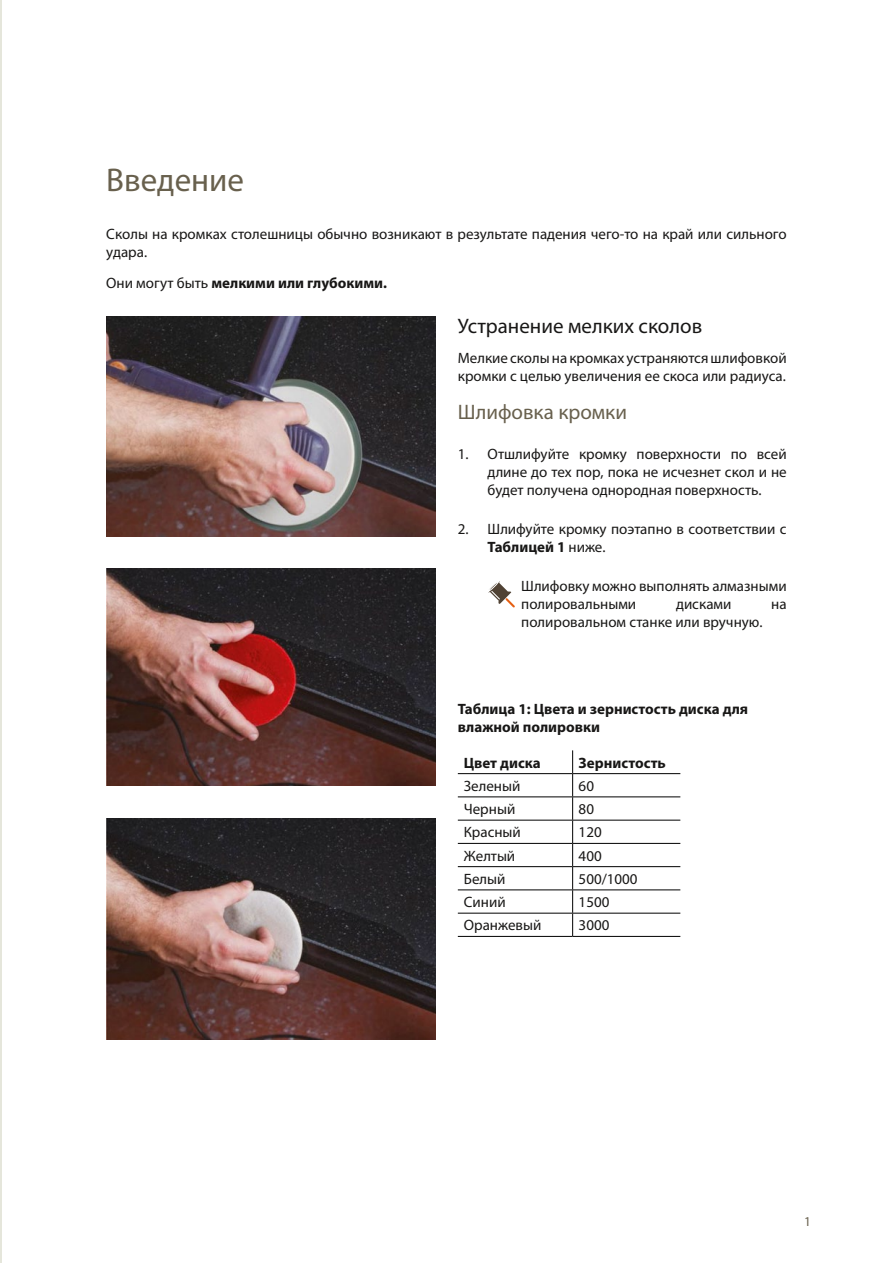
<style>
.page{position:relative;width:893px;height:1263px;background:#fff}
.page>*{position:absolute;margin:0;border:0;box-sizing:border-box;transform-origin:0 0}
.t1{font:33px "Myriad Pro";color:#68604d}
.t2{font:21px "Myriad Pro";color:#181716}
.t3{font:21px "Myriad Pro";color:#68604d}
.t4{font:15px/18px "Myriad Pro";color:#181716}
.t5{font:700 15px/18px "Myriad Pro";color:#181716}
.t6{font:13.5px "Myriad Pro";color:#68604d}
.s1{font-weight:400}
.s2{font-weight:700}
</style>
<div class="page">
<hr style="left:0;top:0;width:2px;height:1263px;background:#e5e6db">
<img style="left:106px;top:317px;width:330px;height:219px">
<img style="left:106px;top:568px;width:330px;height:218px">
<img style="left:106px;top:818px;width:330px;height:221px">
<svg style="left:488px;top:581px;width:27px;height:27px"></svg>
<hr style="left:458px;top:773px;width:115px;height:1px;background:#000">
<hr style="left:573px;top:773px;width:107px;height:1px;background:#000">
<hr style="left:458px;top:796px;width:115px;height:1px;background:#000">
<hr style="left:573px;top:796px;width:107px;height:1px;background:#000">
<hr style="left:458px;top:820px;width:115px;height:1px;background:#000">
<hr style="left:573px;top:820px;width:107px;height:1px;background:#000">
<hr style="left:458px;top:843px;width:115px;height:1px;background:#000">
<hr style="left:573px;top:843px;width:107px;height:1px;background:#000">
<hr style="left:458px;top:866px;width:115px;height:1px;background:#000">
<hr style="left:573px;top:866px;width:107px;height:1px;background:#000">
<hr style="left:458px;top:889px;width:115px;height:1px;background:#000">
<hr style="left:573px;top:889px;width:107px;height:1px;background:#000">
<hr style="left:458px;top:913px;width:115px;height:1px;background:#000">
<hr style="left:573px;top:913px;width:107px;height:1px;background:#000">
<svg style="left:572px;top:750px;width:1px;height:186px"></svg>
<hr style="left:458px;top:936px;width:115px;height:1px;background:#000">
<hr style="left:573px;top:936px;width:107px;height:1px;background:#000">
<h1 class="t1" style="left:106px;top:160px;width:139px">Введение</h1>
<p class="t4" style="left:106px;top:225px;width:682px">Сколы на кромках столешницы обычно возникают в результате падения чего-то на край или сильного удара.</p>
<p class="t5" style="left:106px;top:273px;width:282px"><span class="s1">Они могут быть</span> мелкими или глубокими.</p>
<h2 class="t2" style="left:458px;top:313px;width:246px">Устранение мелких сколов</h2>
<p class="t4" style="left:458px;top:349px;width:330px">Мелкие сколы на кромках устраняются шлифовкой кромки с целью увеличения ее скоса или радиуса.</p>
<h2 class="t3" style="left:458px;top:399px;width:171px">Шлифовка кромки</h2>
<p class="t4" style="left:488px;top:444px;width:301px;text-align:justify;text-indent:-30px">1. Отшлифуйте кромку поверхности по всей длине до тех пор, пока не исчезнет скол и не будет получена однородная поверхность.</p>
<p class="t4" style="left:488px;top:519px;width:301px;text-indent:-30px">2. Шлифуйте кромку поэтапно в соответствии с<br><span class="s2">Таблицей 1</span> ниже.</p>
<p class="t4" style="left:521px;top:577px;width:267px">Шлифовку можно выполнять алмазными полировальными</p>
<p class="t4" style="left:676px;top:595px;width:57px">дисками</p>
<p class="t4" style="left:771px;top:595px;width:17px">на</p>
<p class="t4" style="left:521px;top:613px;width:243px">полировальном станке или вручную.</p>
<p class="t5" style="left:458px;top:699px;width:292px">Таблица 1: Цвета и зернистость диска для влажной полировки</p>
<p class="t5" style="left:464px;top:753px;width:78px">Цвет диска</p>
<p class="t5" style="left:579px;top:753px;width:89px">Зернистость</p>
<p class="t4" style="left:464px;top:777px;width:58px">Зеленый</p>
<p class="t4" style="left:579px;top:777px;width:17px">60</p>
<p class="t4" style="left:464px;top:800px;width:53px">Черный</p>
<p class="t4" style="left:579px;top:800px;width:17px">80</p>
<p class="t4" style="left:464px;top:823px;width:59px">Красный</p>
<p class="t4" style="left:579px;top:823px;width:25px">120</p>
<p class="t4" style="left:464px;top:846px;width:53px">Желтый</p>
<p class="t4" style="left:579px;top:846px;width:25px">400</p>
<p class="t4" style="left:464px;top:870px;width:43px">Белый</p>
<p class="t4" style="left:579px;top:870px;width:61px">500/1000</p>
<p class="t4" style="left:464px;top:893px;width:43px">Синий</p>
<p class="t4" style="left:579px;top:893px;width:32px">1500</p>
<p class="t4" style="left:464px;top:916px;width:79px">Оранжевый</p>
<p class="t4" style="left:579px;top:916px;width:32px">3000</p>
<p class="t6" style="left:804px;top:1213px;width:8px">1</p>
</div>
